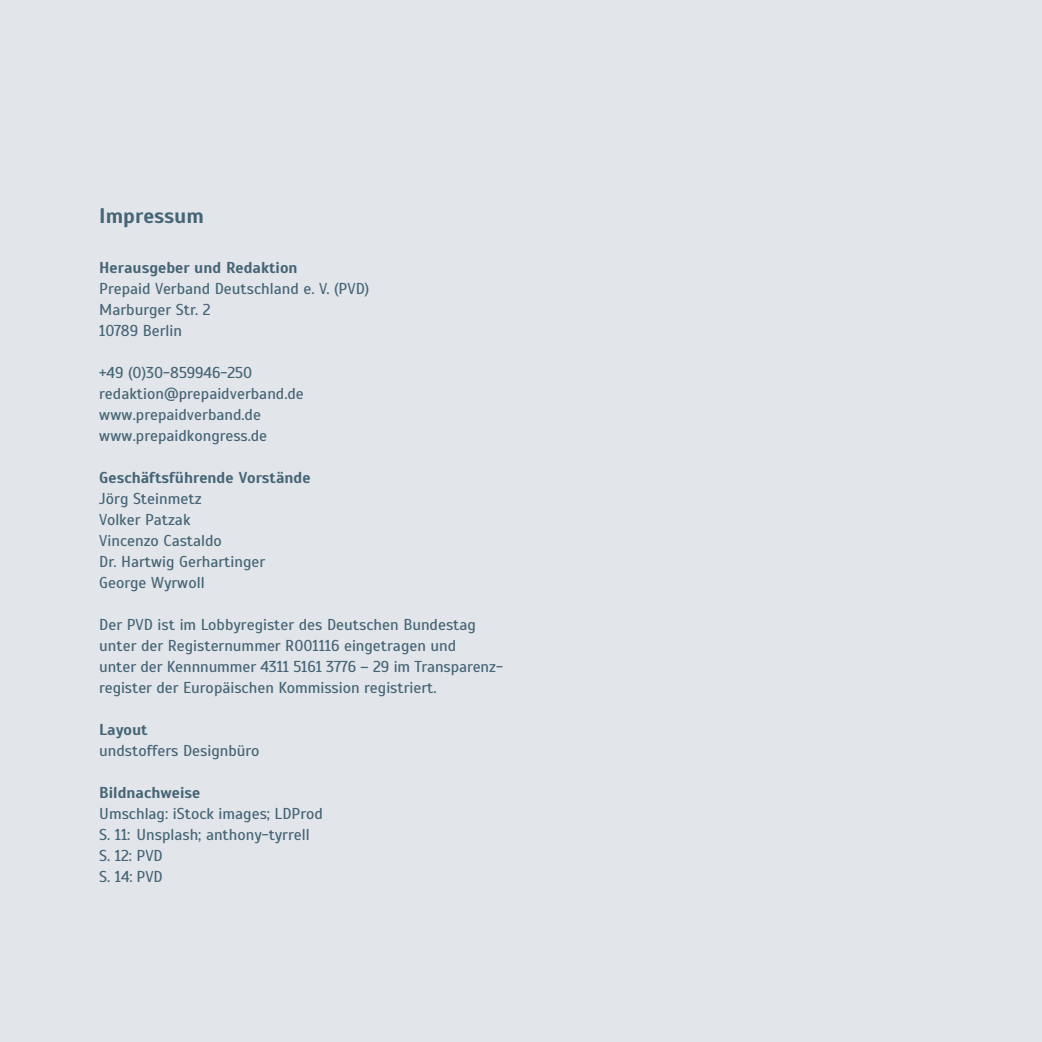
<style>
.page{position:relative;width:1042px;height:1042px;background:#e2e5ea}
.page>*{position:absolute;margin:0;border:0;box-sizing:border-box;transform-origin:0 0}
.t1{font:700 21px "Scada";color:#456475}
.t2{font:15.75px/21px "Scada";color:#456475}
.t3{font:700 15.75px "Scada";color:#456475}
</style>
<div class="page">
<h1 class="t1" style="left:99px;top:203px;width:106px">Impressum</h1>
<p class="t3" style="left:99px;top:258px;width:200px">Herausgeber und Redaktion</p>
<p class="t2" style="left:99px;top:278px;width:272px">Prepaid Verband Deutschland e. V. (PVD)<br>Marburger Str. 2<br>10789 Berlin</p>
<p class="t2" style="left:99px;top:362px;width:206px">+49 (0)30-859946-250 redaktion@prepaidverband.de www.prepaidverband.de www.prepaidkongress.de</p>
<p class="t3" style="left:99px;top:468px;width:213px">Geschäftsführende Vorstände</p>
<p class="t2" style="left:99px;top:488px;width:167px">Jörg Steinmetz<br>Volker Patzak<br>Vincenzo Castaldo<br>Dr. Hartwig Gerhartinger<br>George Wyrwoll</p>
<p class="t2" style="left:99px;top:614px;width:405px">Der PVD ist im Lobbyregister des Deutschen Bundestag unter der Registernummer R001116 eingetragen und<br>unter der Kennnummer 4311 5161 3776 – 29 im Transparenz&shy;register der Europäischen Kommission registriert.</p>
<p class="t3" style="left:99px;top:720px;width:50px">Layout</p>
<p class="t2" style="left:99px;top:740px;width:162px">undstoffers Designbüro</p>
<p class="t3" style="left:99px;top:783px;width:103px">Bildnachweise</p>
<p class="t2" style="left:99px;top:803px;width:225px">Umschlag: iStock images; LDProd<br>S. 11: Unsplash; anthony-tyrrell<br>S. 12: PVD<br>S. 14: PVD</p>
</div>
